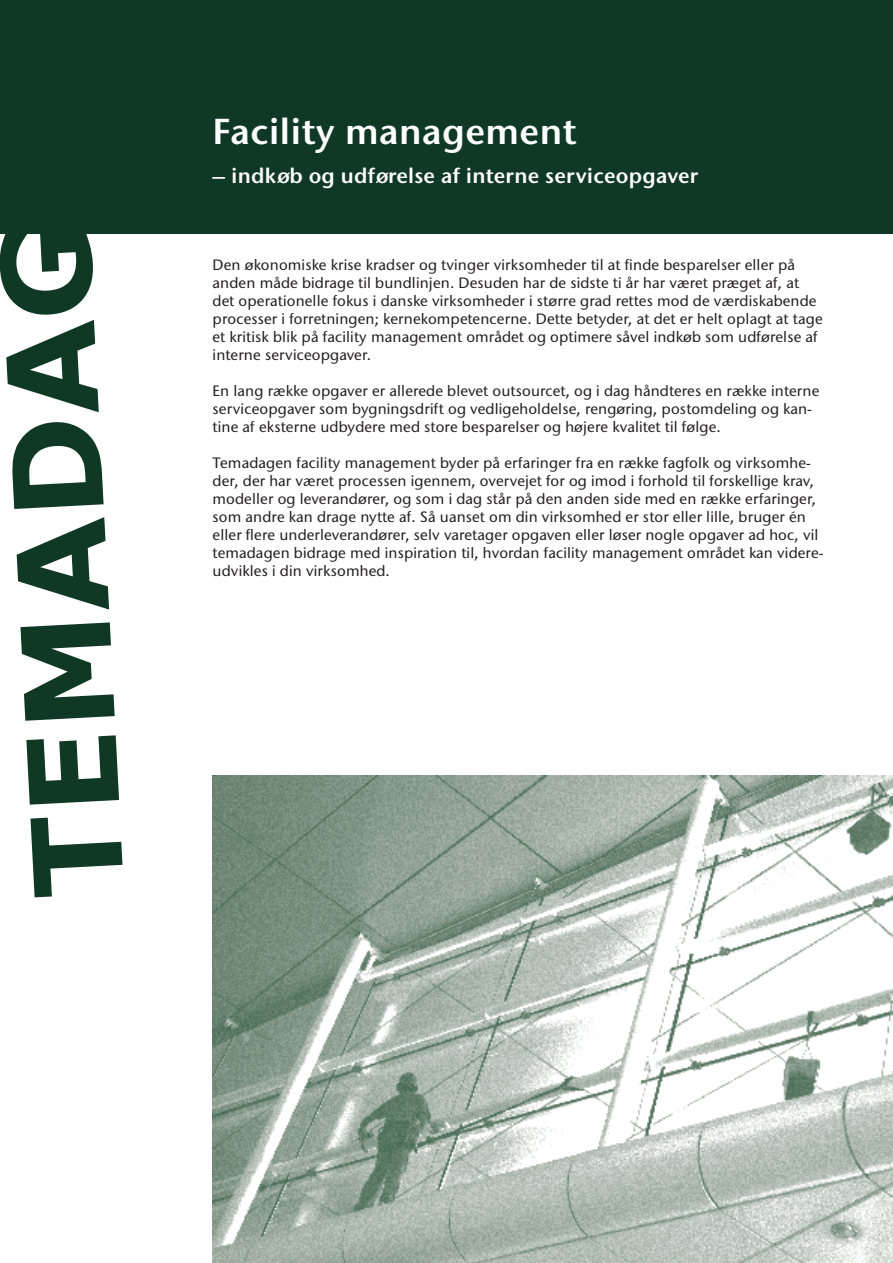
<style>
.page{position:relative;width:893px;height:1263px;background:#fff}
.page>*{position:absolute;margin:0;border:0;box-sizing:border-box;transform-origin:0 0}
.t1{font:700 123px "Verdana";color:#103925}
.t2{font:36px "ITC Stone Sans Semi OS";letter-spacing:.01em;color:#fff}
.t3{font:21px "ITC Stone Sans Semi OS";letter-spacing:.01em;color:#fff}
.t4{font:15px/18px "ITC Stone Sans OS";letter-spacing:.01em;color:#231f20}
</style>
<div class="page">
<div style="left:0;top:0;width:893px;height:234px;background:#103925"></div>
<img style="left:213px;top:775px;width:680px;height:488px">
<h1 class="t1" style="left:1px;top:901px;width:679px;rotate:-93deg">TEMADAG</h1>
<h2 class="t2" style="left:213px;top:109px;width:365px">Facility management</h2>
<h3 class="t3" style="left:213px;top:163px;width:487px">– indkøb og udførelse af interne serviceopgaver</h3>
<p class="t4" style="left:213px;top:256px;width:612px">Den økonomiske krise kradser og tvinger virksomheder til at finde besparelser eller på anden måde bidrage til bundlinjen. Desuden har de sidste ti år har været præget af, at det operationelle fokus i danske virksomheder i større grad rettes mod de værdiskabende processer i forretningen; kernekompetencerne. Dette betyder, at det er helt oplagt at tage et kritisk blik på facility management området og optimere såvel indkøb som udførelse af interne serviceopgaver.</p>
<p class="t4" style="left:213px;top:382px;width:608px">En lang række opgaver er allerede blevet outsourcet, og i dag håndteres en række interne serviceopgaver som bygningsdrift og vedligeholdelse, rengøring, postomdeling og kan&shy;tine af eksterne udbydere med store besparelser og højere kvalitet til følge.</p>
<p class="t4" style="left:213px;top:454px;width:612px">Temadagen facility management byder på erfaringer fra en række fagfolk og virksomhe&shy;der, der har været processen igennem, overvejet for og imod i forhold til forskellige krav, modeller og leverandører, og som i dag står på den anden side med en række erfaringer, som andre kan drage nytte af. Så uanset om din virksomhed er stor eller lille, bruger én eller flere underleverandører, selv varetager opgaven eller løser nogle opgaver ad hoc, vil temadagen bidrage med inspiration til, hvordan facility management området kan videre&shy;udvikles i din virksomhed.</p>
</div>
